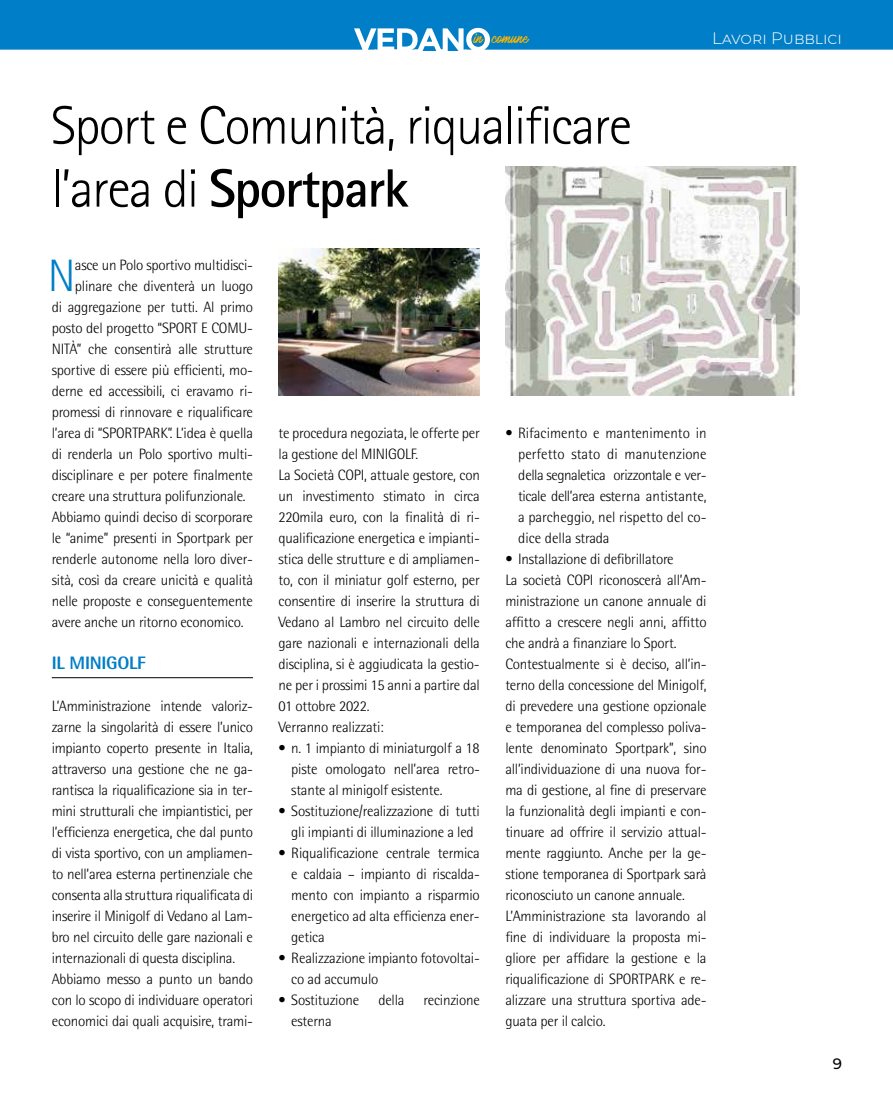
<style>
.page{position:relative;width:893px;height:1106px;background:#fff}
.page>*{position:absolute;margin:0;border:0;box-sizing:border-box;transform-origin:0 0}
.t1{font:300 54px/63px "Rotis Sans Serif Std";letter-spacing:-.03em;color:#000}
.t2{font:300 45.45px "Rotis Semi Sans Std";color:#007ec7}
.t3{font:800 18px "Rotis Semi Sans Std";letter-spacing:-.015em;color:#007ec7}
.t4{font:300 16.5px "Montserrat";color:#fff}
.t5{font:300 15px/21px "Rotis Semi Sans Std";letter-spacing:-.015em;color:#000}
.t6{font:500 15px "Montserrat";color:#000}
.t7{font:12.75px "Mark My Words";color:#fab600}
.s1{font-weight:700}
</style>
<div class="page">
<div style="left:0;top:0;width:893px;height:50px;background:#007ec7"></div>
<svg style="left:0;top:28px;width:893px;height:23px"></svg>
<hr style="left:52px;top:677px;width:201px;height:1px;background:#000">
<img style="left:505px;top:166px;width:294px;height:230px">
<img style="left:279px;top:249px;width:201px;height:147px">
<p class="t7" style="left:474px;top:31px;width:56px">in comune</p>
<p class="t4" style="left:712px;top:27px;width:131px">Lavori Pubblici</p>
<h1 class="t1" style="left:51px;top:94px;width:582px">Sport e Comunità, riqualificare l’area di <span class="s1">Sportpark</span></h1>
<h2 class="t2" style="left:48px;top:249px;width:29px">N</h2>
<p class="t5" style="left:75px;top:254px;width:180px">asce un Polo sportivo multidisci-</p>
<p class="t5" style="left:75px;top:275px;width:180px">plinare che diventerà un luogo</p>
<p class="t5" style="left:52px;top:296px;width:203px">di aggregazione per tutti. Al primo</p>
<p class="t5" style="left:52px;top:317px;width:203px">posto del progetto “SPORT E COMU-</p>
<p class="t5" style="left:52px;top:338px;width:203px">NITÀ” che consentirà alle strutture</p>
<p class="t5" style="left:52px;top:359px;width:203px">sportive di essere più efficienti, mo-</p>
<p class="t5" style="left:52px;top:380px;width:203px">derne ed accessibili, ci eravamo ri-</p>
<p class="t5" style="left:52px;top:401px;width:203px">promessi di rinnovare e riqualificare</p>
<p class="t5" style="left:52px;top:422px;width:203px">l’area di “SPORTPARK”. L’idea è quella</p>
<p class="t5" style="left:52px;top:443px;width:203px">di renderla un Polo sportivo multi-</p>
<p class="t5" style="left:52px;top:464px;width:203px">disciplinare e per potere finalmente</p>
<p class="t5" style="left:52px;top:485px;width:195px">creare una struttura polifunzionale.</p>
<p class="t5" style="left:52px;top:506px;width:203px">Abbiamo quindi deciso di scorporare</p>
<p class="t5" style="left:52px;top:527px;width:203px">le “anime” presenti in Sportpark per</p>
<p class="t5" style="left:52px;top:548px;width:203px">renderle autonome nella loro diver-</p>
<p class="t5" style="left:52px;top:569px;width:203px">sità, così da creare unicità e qualità</p>
<p class="t5" style="left:52px;top:590px;width:203px">nelle proposte e conseguentemente</p>
<p class="t5" style="left:52px;top:611px;width:193px">avere anche un ritorno economico.</p>
<p class="t3" style="left:52px;top:651px;width:96px">IL MINIGOLF</p>
<p class="t5" style="left:52px;top:695px;width:203px">L’Amministrazione intende valoriz&shy;zarne la singolarità di essere l’unico impianto coperto presente in Italia, attraverso una gestione che ne ga&shy;rantisca la riqualificazione sia in ter&shy;mini strutturali che impiantistici, per l’efficienza energetica, che dal punto di vista sportivo, con un ampliamen&shy;to nell’area esterna pertinenziale che consenta alla struttura riqualificata di inserire il Minigolf di Vedano al Lam&shy;bro nel circuito delle gare nazionali e internazionali di questa disciplina.<br>Abbiamo messo a punto un bando con lo scopo di individuare operatori economici dai quali acquisire, trami-</p>
<p class="t5" style="left:279px;top:422px;width:203px">te procedura negoziata, le offerte per la gestione del MINIGOLF.<br>La Società COPI, attuale gestore, con un investimento stimato in circa 220mila euro, con la finalità di ri&shy;qualificazione energetica e impianti&shy;stica delle strutture e di ampliamen&shy;to, con il miniatur golf esterno, per consentire di inserire la struttura di Vedano al Lambro nel circuito delle gare nazionali e internazionali della disciplina, si è aggiudicata la gestio&shy;ne per i prossimi 15 anni a partire dal 01 ottobre 2022.<br>Verranno realizzati:</p>
<p class="t5" style="left:291px;top:737px;width:190px;text-align:justify;text-indent:-13px">• n. 1 impianto di miniaturgolf a 18 piste omologato nell’area retro&shy;stante al minigolf esistente.</p>
<p class="t5" style="left:279px;top:800px;width:203px;text-align:center">• Sostituzione/realizzazione di tutti gli impianti di illuminazione a led</p>
<p class="t5" style="left:291px;top:842px;width:190px;text-align:justify;text-indent:-13px">• Riqualificazione centrale termica e caldaia – impianto di riscalda&shy;mento con impianto a risparmio energetico ad alta efficienza ener&shy;getica</p>
<p class="t5" style="left:291px;top:947px;width:190px;text-indent:-13px">• Realizzazione impianto fotovoltai&shy;co ad accumulo</p>
<p class="t5" style="left:279px;top:989px;width:82px">• Sostituzione</p>
<p class="t5" style="left:378px;top:989px;width:28px">della</p>
<p class="t5" style="left:424px;top:989px;width:58px">recinzione</p>
<p class="t5" style="left:291px;top:1010px;width:42px">esterna</p>
<p class="t5" style="left:518px;top:422px;width:190px;text-align:justify;text-indent:-13px">• Rifacimento e mantenimento in perfetto stato di manutenzione della segnaletica orizzontale e ver&shy;ticale dell’area esterna antistante, a parcheggio, nel rispetto del co&shy;dice della strada</p>
<p class="t5" style="left:505px;top:548px;width:203px">• Installazione di defibrillatore<br>La società COPI riconoscerà all’Am&shy;ministrazione un canone annuale di affitto a crescere negli anni, affitto che andrà a finanziare lo Sport.<br>Contestualmente si è deciso, all’in&shy;terno della concessione del Minigolf, di prevedere una gestione opzionale e temporanea del complesso poliva&shy;lente denominato Sportpark”, sino all’individuazione di una nuova for&shy;ma di gestione, al fine di preservare la funzionalità degli impianti e con&shy;tinuare ad offrire il servizio attual&shy;mente raggiunto. Anche per la ge&shy;stione temporanea di Sportpark sarà riconosciuto un canone annuale.<br>L’Amministrazione sta lavorando al fine di individuare la proposta mi&shy;gliore per affidare la gestione e la riqualificazione di SPORTPARK e re&shy;alizzare una struttura sportiva ade&shy;guata per il calcio.</p>
<p class="t6" style="left:833px;top:1053px;width:11px">9</p>
</div>
